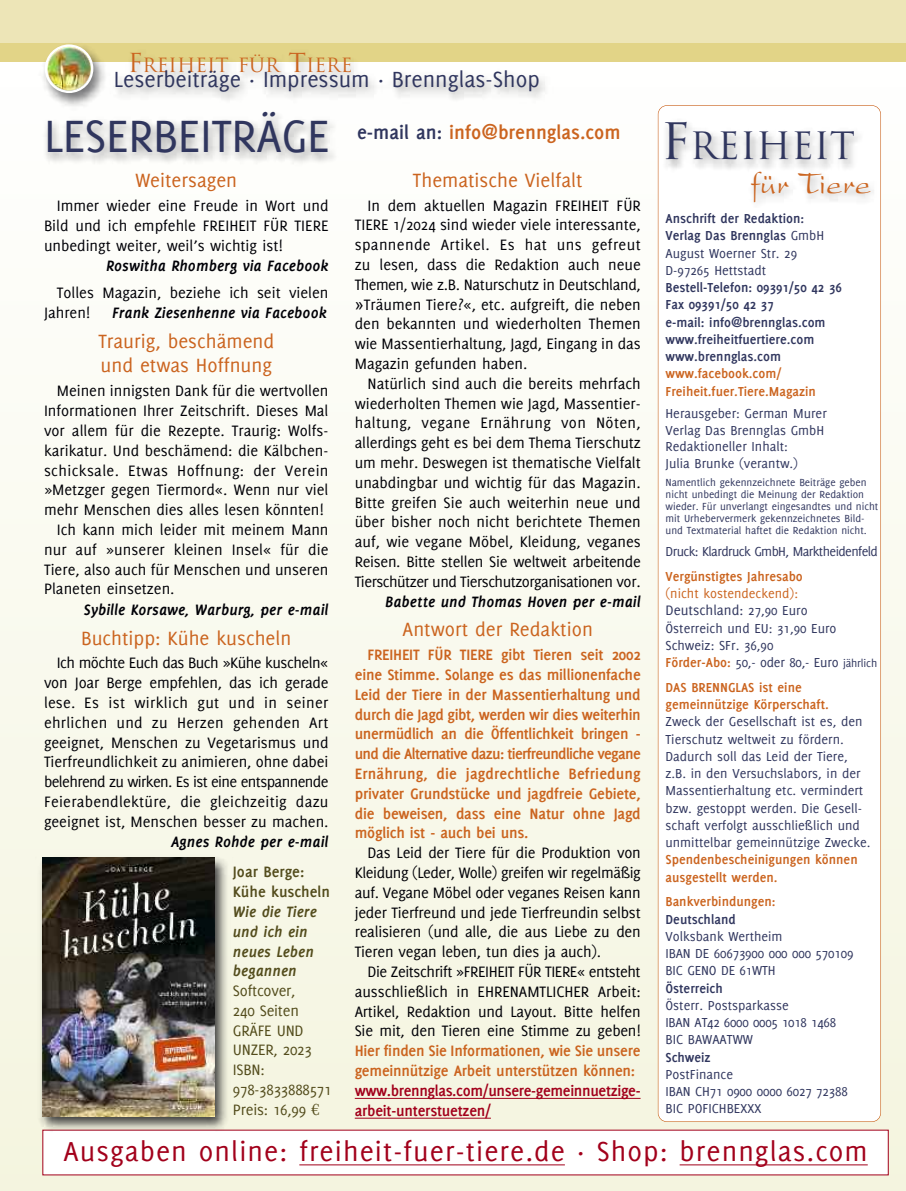
<style>
.page{position:relative;width:906px;height:1191px;background:#fff}
.page>*{position:absolute;margin:0;border:0;box-sizing:border-box;transform-origin:0 0}
.t1{font:49.5px "Delicious";letter-spacing:-.005em;color:#30365e}
.t2{font:36.75px "Trajan";color:#30365e}
.t3{font:32.25px "President";color:#cb641f}
.t4{font:30px "Delicious";letter-spacing:.035em;color:#a2001b}
.t5{font:24px "Delicious";color:#30365e}
.t6{font:21px/24.8px "Delicious";color:#cb641f}
.t7{font:700 21px "Delicious";color:#cb641f}
.t8{font:19.2px "Trajan";color:#cb641f}
.t9{font:16.5px/19.8px "Delicious";color:#000006;text-align:justify}
.t10{font:700 16.5px/19.8px "Delicious";letter-spacing:-.015em;color:#cb641f;text-align:justify}
.t11{font:italic 700 16.5px "Delicious";color:#000006}
.t12{font:16.5px/20px "Delicious";letter-spacing:-.015em;color:#534c1c}
.t13{font:700 16.5px/19.8px "Delicious";letter-spacing:-.02em;color:#a2001b}
.t14{font:italic 700 16.5px/19.8px "Delicious";color:#534c1c}
.t15{font:16.5px "Delicious";letter-spacing:.02em;color:#000006}
.t16{font:700 16.5px/19.8px "Delicious";color:#534c1c}
.t17{font:15px "Delicious";color:#30365e}
.t18{font:14.25px/17.2px "Delicious";color:#30365e}
.t19{font:700 14.25px/17.2px "Delicious";color:#30365e}
.t20{font:700 14.25px/17.2px "Delicious";color:#cb641f}
.t21{font:14.25px "Delicious";letter-spacing:-.04em;color:#30365e}
.t22{font:14.25px "Delicious";color:#cb641f}
.t23{font:11.25px/12px "Delicious";color:#30365e}
.s1{font-size:25.5px}
.s2{font-family:"Adobe Caslon Pro"}
.s3{color:#30365e}
.s4{font-family:"Arial"}
.s5{font-size:48.9px}
.s6{font-weight:400}
.s7{font-size:14.25px}
.s8{font-weight:700;color:#cb641f}
.s9{font-size:12px}
</style>
<div class="page">
<svg style="left:905px;top:0;width:1px;height:42px"></svg>
<div style="left:0;top:42px;width:906px;height:1149px;background:linear-gradient(to bottom,#fff,#f3f1dc)"></div>
<div style="left:0;top:0;width:905px;height:44px;background:#ede5b7"></div>
<div style="left:0;top:43px;width:906px;height:18px;background:#e2d487"></div>
<img style="left:38px;top:44px;width:270px;height:59px">
<img style="left:104px;top:59px;width:744px;height:72px">
<div style="left:658px;top:106px;width:222px;height:1015px;background:#fff;border-radius:9px"></div>
<img style="left:756px;top:158px;width:150px;height:86px">
<img style="left:632px;top:107px;width:273px;height:93px">
<img style="left:33px;top:103px;width:340px;height:97px">
<hr style="left:355px;top:1098px;width:285px;height:1px;background:#a2001b">
<hr style="left:355px;top:1118px;width:136px;height:1px;background:#a2001b">
<div style="left:43px;top:1130px;width:845px;height:44px;background:#fff"></div>
<hr style="left:299px;top:1164px;width:266px;height:1px;background:#a2001b">
<hr style="left:679px;top:1164px;width:188px;height:1px;background:#a2001b">
<img style="left:35px;top:851px;width:204px;height:284px">
<img style="left:42px;top:857px;width:172px;height:259px">
<p class="t8" style="left:128px;top:54px;width:226px"><span class="s1">F</span>REIHEIT FÜR <span class="s1">T</span>IERE</p>
<h3 class="t5" style="left:114px;top:70px;width:427px">Leserbeiträge · Impressum · Brennglas-Shop</h3>
<h1 class="t1" style="left:44px;top:117px;width:287px">LESERBEITRÄGE</h1>
<p class="t6" style="left:135px;top:169px;width:103px">Weitersagen</p>
<p class="t9" style="left:44px;top:197px;width:286px;text-indent:13px">Immer wieder eine Freude in Wort und Bild und ich empfehle FREIHEIT FÜR TIERE unbedingt weiter, weil’s wichtig ist!</p>
<p class="t11" style="left:106px;top:259px;width:224px">Roswitha Rhomberg via Facebook</p>
<p class="t9" style="left:44px;top:283px;width:286px;text-indent:13px">Tolles Magazin, beziehe ich seit vielen<br>Jahren!</p>
<p class="t11" style="left:112px;top:306px;width:216px">Frank Ziesenhenne via Facebook</p>
<p class="t6" style="left:98px;top:330px;width:177px">Traurig, beschämend und etwas Hoffnung</p>
<p class="t9" style="left:57px;top:382px;width:273px">Meinen innigsten Dank für die wertvollen</p>
<p class="t9" style="left:44px;top:402px;width:286px">Informationen Ihrer Zeitschrift. Dieses Mal</p>
<p class="t9" style="left:44px;top:422px;width:286px">vor allem für die Rezepte. Traurig: Wolfs-</p>
<p class="t9" style="left:44px;top:441px;width:286px">karikatur. Und beschämend: die Kälbchen-</p>
<p class="t15" style="left:44px;top:464px;width:286px">schicksale. Etwas Hoffnung: der Verein</p>
<p class="t9" style="left:44px;top:481px;width:286px">»Metzger gegen Tiermord«. Wenn nur viel</p>
<p class="t9" style="left:44px;top:501px;width:281px">mehr Menschen dies alles lesen könnten!</p>
<p class="t9" style="left:57px;top:521px;width:273px">Ich kann mich leider mit meinem Mann</p>
<p class="t9" style="left:44px;top:540px;width:286px">nur auf »unserer kleinen Insel« für die</p>
<p class="t9" style="left:44px;top:560px;width:286px">Tiere, also auch für Menschen und unseren</p>
<p class="t9" style="left:44px;top:580px;width:132px">Planeten einsetzen.</p>
<p class="t11" style="left:84px;top:603px;width:246px">Sybille Korsawe, Warburg, per e-mail</p>
<p class="t6" style="left:81px;top:626px;width:212px">Buchtipp: Kühe kuscheln</p>
<p class="t9" style="left:44px;top:654px;width:286px;text-indent:13px">Ich möchte Euch das Buch »Kühe kuscheln« von Joar Berge empfehlen, das ich gerade lese. Es ist wirklich gut und in seiner ehrlichen und zu Herzen gehenden Art geeignet, Menschen zu Vegetarismus und Tierfreundlichkeit zu animieren, ohne dabei belehrend zu wirken. Es ist eine entspannende Feierabendlektüre, die gleichzeitig dazu geeignet ist, Menschen besser zu machen.</p>
<p class="t11" style="left:171px;top:835px;width:159px">Agnes Rohde per e-mail</p>
<p class="t16" style="left:233px;top:863px;width:99px">Joar Berge:<br>Kühe kuscheln</p>
<p class="t14" style="left:233px;top:902px;width:85px">Wie die Tiere und ich ein neues Leben begannen</p>
<p class="t12" style="left:233px;top:981px;width:100px">Softcover,<br>240 Seiten<br>GRÄFE UND<br>UNZER, 2023<br>ISBN:<br>978-3833888571<br>Preis: 16,99 <span class="s2">€</span></p>
<p class="t7" style="left:357px;top:125px;width:265px"><span class="s3">e-mail an:</span> info@brennglas.com</p>
<p class="t6" style="left:413px;top:169px;width:171px">Thematische Vielfalt</p>
<p class="t9" style="left:355px;top:196px;width:287px;text-indent:13px">In dem aktuellen Magazin FREIHEIT FÜR TIERE 1/2024 sind wieder viele interessante, spannende Artikel. Es hat uns gefreut zu lesen, dass die Redaktion auch neue Themen, wie z.B. Naturschutz in Deutschland, <span class="s4">»</span>Träumen Tiere?«, etc. aufgreift, die neben den bekannten und wiederholten Themen wie Massentierhaltung, Jagd, Eingang in das Magazin gefunden haben.</p>
<p class="t9" style="left:355px;top:375px;width:287px;text-indent:13px">Natürlich sind auch die bereits mehrfach wiederholten Themen wie Jagd, Massentier&shy;haltung, vegane Ernährung von Nöten, allerdings geht es bei dem Thema Tierschutz um mehr. Deswegen ist thematische Vielfalt unabdingbar und wichtig für das Magazin.<br>Bitte greifen Sie auch weiterhin neue und über bisher noch nicht berichtete Themen auf, wie vegane Möbel, Kleidung, veganes Reisen. Bitte stellen Sie weltweit arbeitende Tierschützer und Tierschutzorganisationen vor.</p>
<p class="t11" style="left:385px;top:595px;width:257px">Babette und Thomas Hoven per e-mail</p>
<p class="t6" style="left:403px;top:618px;width:192px">Antwort der Redaktion</p>
<p class="t10" style="left:355px;top:646px;width:287px;text-indent:13px">FREIHEIT FÜR TIERE gibt Tieren seit 2002 eine Stimme. Solange es das millionenfache Leid der Tiere in der Massentierhaltung und durch die Jagd gibt, werden wir dies weiterhin unermüdlich an die Öffentlichkeit bringen - und die Alternative dazu: tierfreundliche vegane Ernährung, die jagdrechtliche Befriedung privater Grundstücke und jagdfreie Gebiete, die beweisen, dass eine Natur ohne Jagd möglich ist - auch bei uns.</p>
<p class="t9" style="left:355px;top:844px;width:287px;text-indent:13px">Das Leid der Tiere für die Produktion von Kleidung (Leder, Wolle) greifen wir regelmäßig auf. Vegane Möbel oder veganes Reisen kann jeder Tierfreund und jede Tierfreundin selbst realisieren (und alle, die aus Liebe zu den Tieren vegan leben, tun dies ja auch).</p>
<p class="t9" style="left:355px;top:963px;width:287px;text-indent:13px">Die Zeitschrift »FREIHEIT FÜR TIERE« entsteht ausschließlich in EHRENAMTLICHER Arbeit:<br>Artikel, Redaktion und Layout. Bitte helfen Sie mit, den Tieren eine Stimme zu geben!</p>
<p class="t10" style="left:355px;top:1042px;width:287px">Hier finden Sie Informationen, wie Sie unsere gemeinnützige Arbeit unterstützen können:</p>
<p class="t13" style="left:355px;top:1081px;width:287px">www.brennglas.com/unsere-gemeinnuetzige&shy;arbeit-unterstuetzen/</p>
<h2 class="t2" style="left:661px;top:125px;width:196px"><span class="s5">F</span>REIHEIT</h2>
<h3 class="t3" style="left:751px;top:173px;width:121px">für Tiere</h3>
<p class="t19" style="left:665px;top:211px;width:160px">Anschrift der Redaktion:<br>Verlag Das Brennglas <span class="s6">GmbH<br>August Woerner Str. 29<br>D-97265 Hettstadt</span></p>
<p class="t19" style="left:665px;top:280px;width:178px">Bestell-Telefon: 09391/50 42 36<br>Fax 09391/50 42 37<br>e-mail: info@brennglas.com www.freiheitfuertiere.com www.brennglas.com</p>
<p class="t20" style="left:665px;top:366px;width:152px">www.facebook.com/<br>Freiheit.fuer.Tiere.Magazin</p>
<p class="t18" style="left:665px;top:406px;width:163px;line-height:16.5px">Herausgeber: German Murer<br>Verlag Das Brennglas GmbH<br>Redaktioneller Inhalt:<br>Julia Brunke (verantw.)</p>
<p class="t23" style="left:665px;top:477px;width:214px">Namentlich gekennzeichnete Beiträge geben nicht unbedingt die Meinung der Redaktion wieder. Für unverlangt eingesandtes und nicht mit Urhebervermerk gekennzeichnetes Bild&shy;und Textmaterial haftet die Redaktion nicht.</p>
<p class="t21" style="left:665px;top:546px;width:214px">Druck: Klardruck GmbH, Marktheidenfeld</p>
<p class="t20" style="left:665px;top:568px;width:139px">Vergünstigtes Jahresabo</p>
<p class="t22" style="left:665px;top:588px;width:134px">(nicht kostendeckend):</p>
<p class="t17" style="left:665px;top:605px;width:144px">Deutschland: <span class="s7">27,90 Euro</span></p>
<p class="t18" style="left:665px;top:620px;width:213px">Österreich und EU: 31,90 Euro<br>Schweiz: SFr. 36,90<br><span class="s8">Förder-Abo:</span> 50,- oder 80,- Euro <span class="s9">jährlich</span></p>
<p class="t20" style="left:665px;top:679px;width:165px">DAS BRENNGLAS ist eine gemeinnützige Körperschaft.</p>
<p class="t18" style="left:665px;top:714px;width:206px">Zweck der Gesellschaft ist es, den Tierschutz weltweit zu fördern.<br>Dadurch soll das Leid der Tiere, z.B. in den Versuchslabors, in der Massentierhaltung etc. vermindert bzw. gestoppt werden. Die Gesell&shy;schaft verfolgt ausschließlich und unmittelbar gemeinnützige Zwecke.</p>
<p class="t20" style="left:665px;top:852px;width:194px">Spendenbescheinigungen können ausgestellt werden.</p>
<p class="t20" style="left:665px;top:894px;width:111px">Bankverbindungen:</p>
<p class="t19" style="left:665px;top:911px;width:72px">Deutschland</p>
<p class="t18" style="left:665px;top:928px;width:189px">Volksbank Wertheim<br>IBAN DE 60673900 000 000 570109<br>BIC GENO DE 61WTH</p>
<p class="t19" style="left:665px;top:980px;width:59px">Österreich</p>
<p class="t18" style="left:665px;top:997px;width:172px">Österr. Postsparkasse<br>IBAN AT42 6000 0005 1018 1468<br>BIC BAWAATWW</p>
<p class="t19" style="left:665px;top:1049px;width:47px">Schweiz</p>
<p class="t18" style="left:665px;top:1066px;width:184px">PostFinance<br>IBAN CH71 0900 0000 6027 72388<br>BIC POFICHBEXXX</p>
<h3 class="t4" style="left:63px;top:1139px;width:806px">Ausgaben online: freiheit-fuer-tiere.de · Shop: brennglas.com</h3>
</div>
